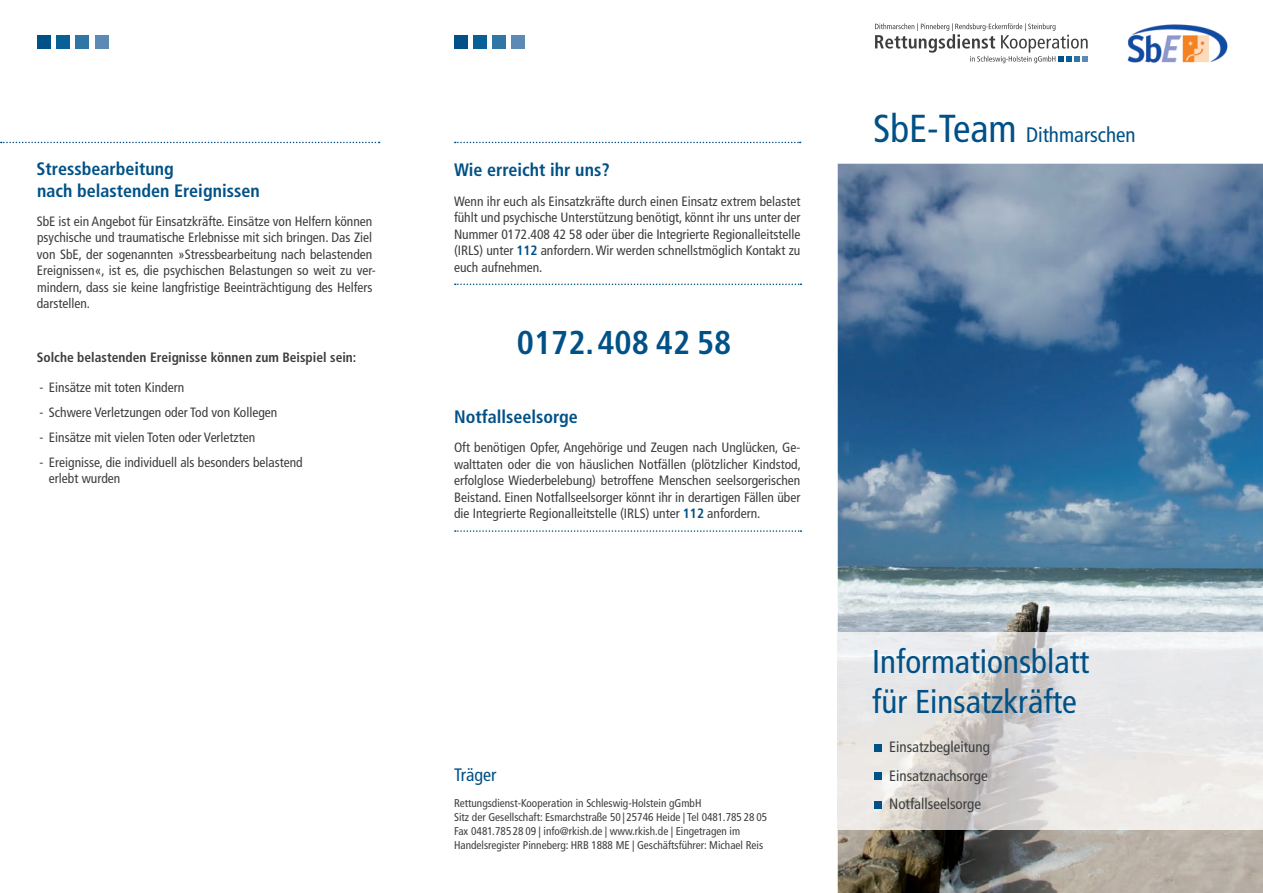
<style>
.page{position:relative;width:1263px;height:893px;background:#fff}
.page>*{position:absolute;margin:0;border:0;box-sizing:border-box;transform-origin:0 0}
.t1{font:condensed 33px/39.6px "Frutiger LT Std";color:#005187}
.t2{font:700 condensed 33px "Frutiger LT Std";color:#005187}
.t3{font:condensed 21px "Frutiger LT Std";color:#005187}
.t4{font:700 condensed 18px/21.6px "Frutiger LT Std";color:#005187}
.t5{font:condensed 18px "Frutiger LT Std";color:#005187}
.t6{font:condensed 15px "Frutiger LT Std";color:#3e3e3f}
.t7{font:condensed 13.5px/16.5px "Frutiger LT Std";color:#3e3e3f;text-align:justify}
.t8{font:700 condensed 13.5px "Frutiger LT Std";color:#3e3e3f}
.t9{font:condensed 11.25px/14px "Frutiger LT Std";color:#3e3e3f}
.s1{font-weight:700;color:#005187}
.s2{font-size:39px}
</style>
<div class="page">
<svg style="left:455px;top:530px;width:346px;height:2px"></svg>
<div style="left:454px;top:35px;width:13px;height:14px;background:#005187"></div>
<div style="left:473px;top:35px;width:13px;height:14px;background:#086196"></div>
<div style="left:493px;top:35px;width:13px;height:14px;background:#2f75a5"></div>
<div style="left:512px;top:35px;width:13px;height:14px;background:#5c8ab5"></div>
<svg style="left:455px;top:284px;width:346px;height:1px"></svg>
<svg style="left:875px;top:23px;width:213px;height:40px"></svg>
<svg style="left:1px;top:142px;width:379px;height:1px"></svg>
<svg style="left:455px;top:142px;width:346px;height:1px"></svg>
<img style="left:838px;top:164px;width:425px;height:729px">
<img style="left:838px;top:632px;width:425px;height:197px">
<div style="left:875px;top:744px;width:7px;height:7px;background:#005187"></div>
<div style="left:875px;top:801px;width:7px;height:8px;background:#005187"></div>
<div style="left:875px;top:773px;width:7px;height:7px;background:#005187"></div>
<img style="left:1127px;top:24px;width:101px;height:39px">
<div style="left:37px;top:35px;width:14px;height:14px;background:#005187"></div>
<div style="left:57px;top:35px;width:13px;height:14px;background:#086196"></div>
<div style="left:76px;top:35px;width:13px;height:14px;background:#2f75a5"></div>
<div style="left:95px;top:35px;width:13px;height:14px;background:#5c8ab5"></div>
<h3 class="t4" style="left:37px;top:158px;width:225px">Stressbearbeitung<br>nach belastenden Ereignissen</h3>
<p class="t7" style="left:37px;top:213px;width:341px;text-align:left">SbE ist ein Angebot für Einsatzkräfte. Einsätze von Helfern können psychische und traumatische Erlebnisse mit sich bringen. Das Ziel von SbE, der sogenannten »Stressbearbeitung nach belastenden Ereignissen«, ist es, die psychischen Belastungen so weit zu ver&shy;mindern, dass sie keine langfristige Beeinträchtigung des Helfers darstellen.</p>
<p class="t8" style="left:37px;top:350px;width:321px">Solche belastenden Ereignisse können zum Beispiel sein:</p>
<p class="t7" style="left:39px;top:379px;width:146px">- Einsätze mit toten Kindern</p>
<p class="t7" style="left:39px;top:404px;width:239px">- Schwere Verletzungen oder Tod von Kollegen</p>
<p class="t7" style="left:39px;top:429px;width:217px">- Einsätze mit vielen Toten oder Verletzten</p>
<p class="t7" style="left:49px;top:454px;width:255px;text-indent:-10px">- Ereignisse, die individuell als besonders belastend erlebt wurden</p>
<h3 class="t4" style="left:454px;top:159px;width:157px">Wie erreicht ihr uns?</h3>
<p class="t7" style="left:454px;top:193px;width:348px">Wenn ihr euch als Einsatzkräfte durch einen Einsatz extrem belastet fühlt und psychische Unterstützung benötigt, könnt ihr uns unter der Nummer 0172.408 42 58 oder über die Integrierte Regionalleitstelle (IRLS) unter <span class="s1">112</span> anfordern. Wir werden schnellstmöglich Kontakt zu euch aufnehmen.</p>
<h1 class="t2" style="left:517px;top:323px;width:216px">0172.408 42 58</h1>
<h3 class="t4" style="left:454px;top:406px;width:125px">Notfallseelsorge</h3>
<p class="t7" style="left:454px;top:440px;width:348px">Oft benötigen Opfer, Angehörige und Zeugen nach Unglücken, Ge&shy;walttaten oder die von häuslichen Notfällen (plötzlicher Kindstod, erfolglose Wiederbelebung) betroffene Menschen seelsorgerischen Beistand. Einen Notfallseelsorger könnt ihr in derartigen Fällen über die Integrierte Regionalleitstelle (IRLS) unter <span class="s1">112</span> anfordern.</p>
<h3 class="t5" style="left:454px;top:764px;width:44px">Träger</h3>
<p class="t9" style="left:454px;top:796px;width:315px">Rettungsdienst-Kooperation in Schleswig-Holstein gGmbH<br>Sitz der Gesellschaft: Esmarchstraße 50 | 25746 Heide | Tel 0481.785 28 05<br>Fax 0481.785 28 09 | info@rkish.de | www.rkish.de | Eingetragen im Handelsregister Pinneberg: HRB 1888 ME | Geschäftsführer: Michael Reis</p>
<h2 class="t3" style="left:873px;top:122px;width:264px"><span class="s2">SbE-Team</span> Dithmarschen</h2>
<h1 class="t1" style="left:872px;top:642px;width:218px">Informationsblatt für Einsatzkräfte</h1>
<p class="t6" style="left:889px;top:738px;width:102px">Einsatzbegleitung</p>
<p class="t6" style="left:889px;top:767px;width:100px">Einsatznachsorge</p>
<p class="t6" style="left:889px;top:795px;width:93px">Notfallseelsorge</p>
</div>
